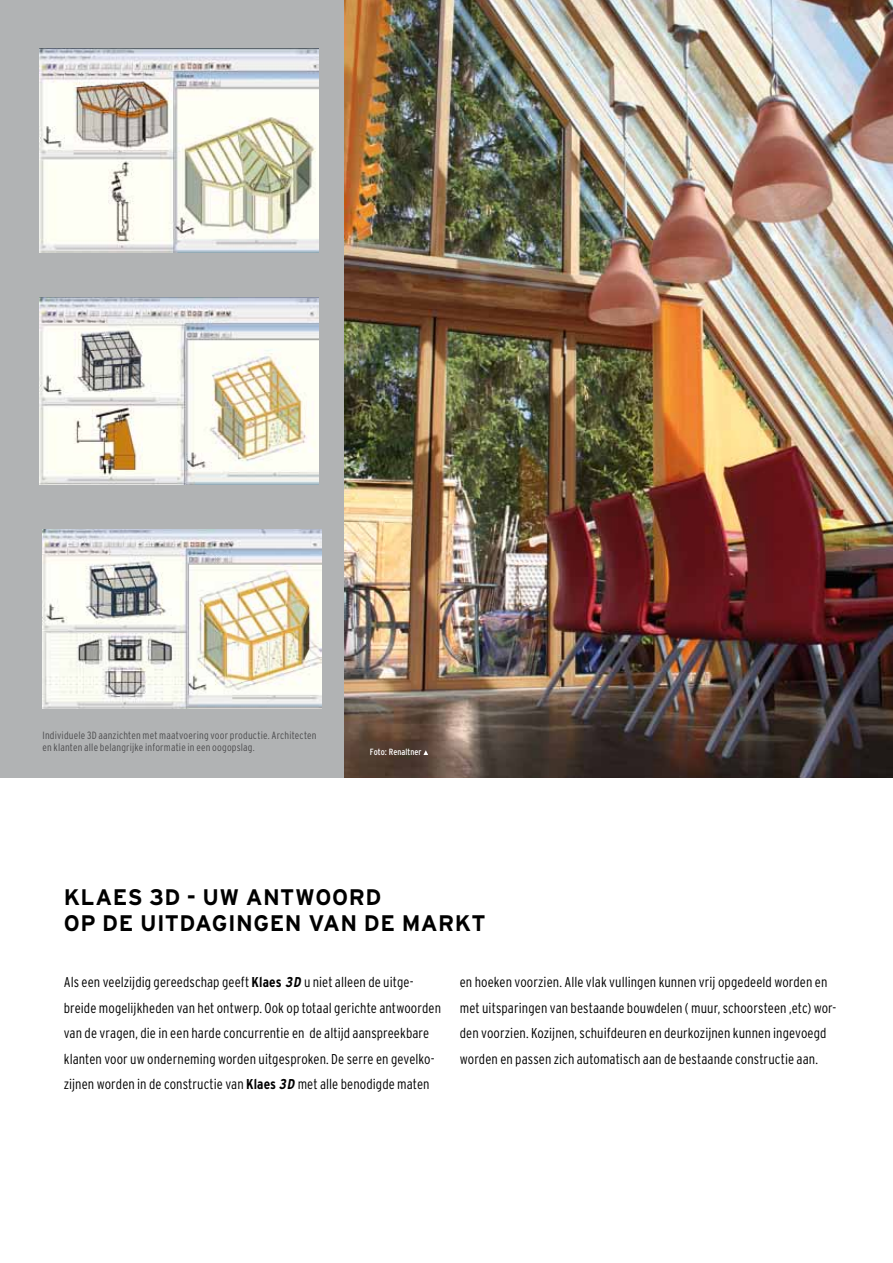
<style>
.page{position:relative;width:893px;height:1263px;background:#fff}
.page>*{position:absolute;margin:0;border:0;box-sizing:border-box;transform-origin:0 0}
.t1{font:700 22.5px/25.5px "Interstate";letter-spacing:.015em;color:#000}
.t2{font:300 condensed 14.25px/25.5px "Interstate";letter-spacing:.005em;color:#000}
.t3{font:300 condensed 10.5px/12px "Interstate";letter-spacing:.015em;color:#4b4b4d}
.t4{font:condensed 9px "Interstate";color:#fff}
.s1{font-weight:700}
.s2{font-weight:700;font-style:italic}
</style>
<div class="page">
<div style="left:0;top:0;width:344px;height:778px;background:#b1b3b4"></div>
<img style="left:344px;top:0;width:549px;height:778px">
<img style="left:39px;top:49px;width:280px;height:204px">
<img style="left:39px;top:298px;width:280px;height:187px">
<img style="left:43px;top:529px;width:279px;height:179px">
<svg style="left:423px;top:750px;width:5px;height:5px"></svg>
<p class="t3" style="left:43px;top:729px;width:276px">Individuele 3D aanzichten met maatvoering voor productie. Architecten en klanten alle belangrijke informatie in een oogopslag.</p>
<p class="t4" style="left:370px;top:747px;width:53px">Foto: Renaltner</p>
<h1 class="t1" style="left:64px;top:884px;width:217px">KLAES 3D - UW ANTWOORD<br>OP DE UITDAGING</h1>
<h1 class="t1" style="left:270px;top:910px;width:185px">EN VAN DE MARKT</h1>
<p class="t2" style="left:64px;top:969px;width:379px">Als een veelzijdig gereedschap geeft <span class="s1">Klaes</span> <span class="s2">3D</span> u niet alleen de uitge&shy;breide mogelijkheden van het ontwerp. Ook op totaal gerichte antwoorden van de vragen, die in een harde concurrentie en de altijd aanspreekbare klanten voor uw onderneming worden uitgesproken. De serre en gevelko&shy;zijnen worden in de constructie van <span class="s1">Klaes</span> <span class="s2">3D</span> met alle benodigde maten</p>
<p class="t2" style="left:460px;top:969px;width:378px">en hoeken voorzien. Alle vlak vullingen kunnen vrij opgedeeld worden en met uitsparingen van bestaande bouwdelen ( muur, schoorsteen ,etc) wor&shy;den voorzien. Kozijnen, schuifdeuren en deurkozijnen kunnen ingevoegd worden en passen zich automatisch aan de bestaande constructie aan.</p>
</div>
